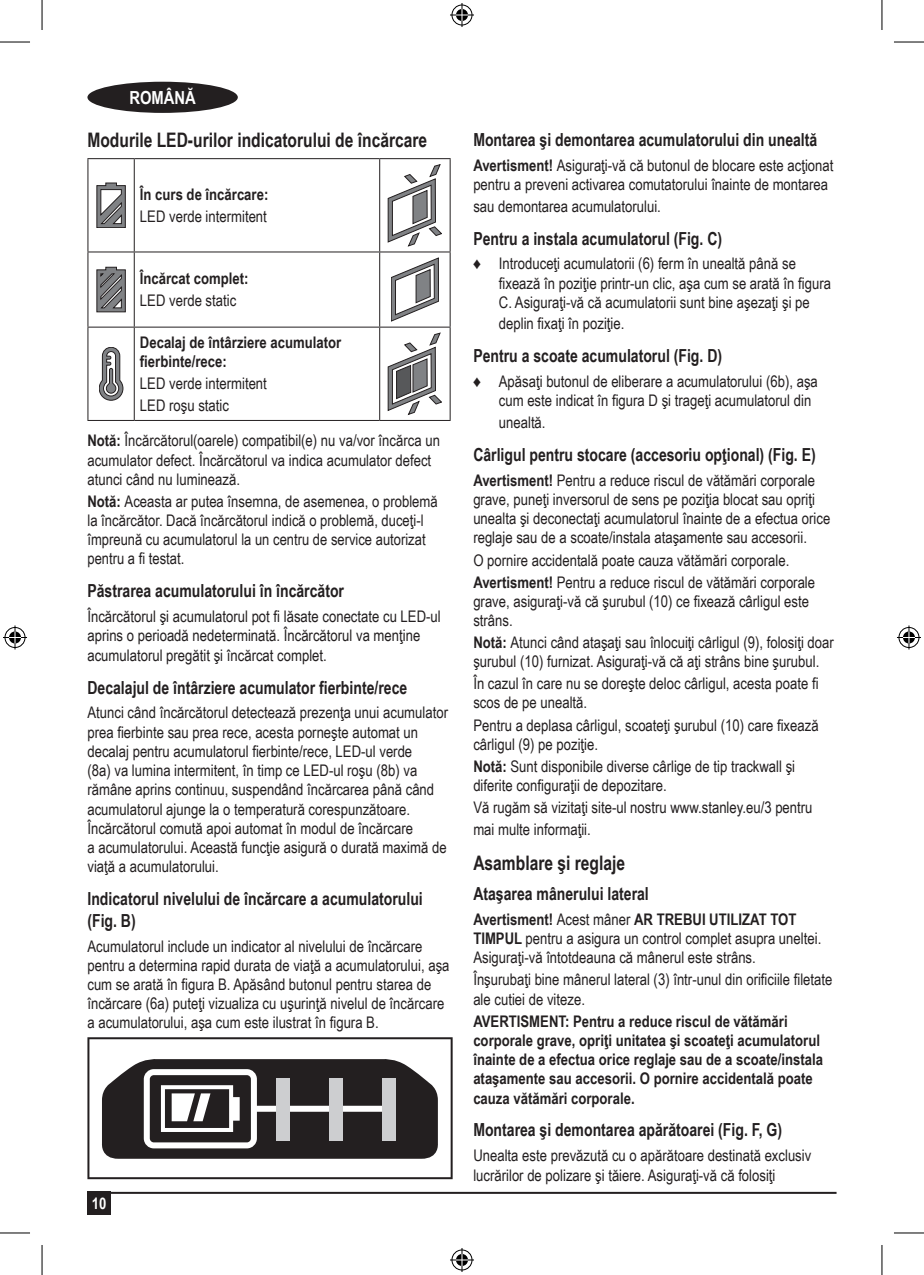
<style>
.page{position:relative;width:924px;height:1275px;background:#fff}
.page>*{position:absolute;margin:0;border:0;box-sizing:border-box;transform-origin:0 0}
.t1{font:700 20px "Arial Narrow";color:#231f20;scale:.95 1}
.t2{font:700 18px/21.6px "Arial Narrow";color:#231f20;scale:.95 1}
.t3{font:700 18px "Arial Narrow";color:#fff}
.t4{font:16px/19.2px "Arial Narrow";color:#231f20}
.t5{font:700 16px/19.2px "Arial Narrow";color:#231f20}
.t6{font:700 16px "Arial Narrow";color:#fff}
.s1{font-weight:700}
</style>
<div class="page">
<div style="left:87px;top:82px;width:151px;height:31px;background:#231f20;border-radius:50%"></div>
<div style="left:87px;top:1191px;width:24px;height:24px;background:#231f20"></div>
<hr style="left:87px;top:1191px;width:749px;height:2px;background:#231f20">
<hr style="left:87px;top:158px;width:47px;height:1px;background:#231f20">
<hr style="left:87px;top:159px;width:1px;height:92px;background:#231f20">
<hr style="left:134px;top:158px;width:245px;height:1px;background:#231f20">
<hr style="left:134px;top:159px;width:1px;height:92px;background:#231f20">
<hr style="left:379px;top:158px;width:71px;height:1px;background:#231f20">
<hr style="left:379px;top:159px;width:1px;height:92px;background:#231f20">
<hr style="left:449px;top:159px;width:1px;height:92px;background:#231f20">
<hr style="left:87px;top:251px;width:47px;height:1px;background:#231f20">
<hr style="left:87px;top:252px;width:1px;height:75px;background:#231f20">
<hr style="left:134px;top:251px;width:245px;height:1px;background:#231f20">
<hr style="left:134px;top:252px;width:1px;height:75px;background:#231f20">
<hr style="left:379px;top:251px;width:71px;height:1px;background:#231f20">
<hr style="left:379px;top:252px;width:1px;height:75px;background:#231f20">
<hr style="left:449px;top:252px;width:1px;height:75px;background:#231f20">
<hr style="left:87px;top:327px;width:47px;height:1px;background:#231f20">
<hr style="left:87px;top:328px;width:1px;height:92px;background:#231f20">
<hr style="left:134px;top:327px;width:245px;height:1px;background:#231f20">
<hr style="left:134px;top:328px;width:1px;height:92px;background:#231f20">
<hr style="left:379px;top:327px;width:71px;height:1px;background:#231f20">
<hr style="left:379px;top:328px;width:1px;height:92px;background:#231f20">
<hr style="left:449px;top:328px;width:1px;height:92px;background:#231f20">
<hr style="left:87px;top:420px;width:47px;height:1px;background:#231f20">
<hr style="left:134px;top:420px;width:245px;height:1px;background:#231f20">
<hr style="left:379px;top:420px;width:71px;height:1px;background:#231f20">
<svg style="left:97px;top:183px;width:28px;height:45px"></svg>
<svg style="left:387px;top:164px;width:54px;height:82px"></svg>
<svg style="left:97px;top:267px;width:28px;height:45px"></svg>
<svg style="left:391px;top:258px;width:47px;height:63px"></svg>
<svg style="left:99px;top:347px;width:24px;height:53px"></svg>
<svg style="left:387px;top:333px;width:54px;height:82px"></svg>
<hr style="left:87px;top:1037px;width:365px;height:2px;background:#231f20">
<hr style="left:87px;top:1039px;width:2px;height:138px;background:#231f20">
<hr style="left:450px;top:1039px;width:2px;height:138px;background:#231f20">
<hr style="left:87px;top:1177px;width:365px;height:2px;background:#231f20">
<svg style="left:102px;top:1059px;width:336px;height:99px"></svg>
<div style="left:276px;top:1078px;width:13px;height:63px;background:#cdced0"></div>
<div style="left:329px;top:1078px;width:13px;height:63px;background:#cdced0"></div>
<div style="left:382px;top:1078px;width:14px;height:63px;background:#cdced0"></div>
<hr style="left:0;top:42px;width:30px;height:1px;background:#000">
<hr style="left:893px;top:42px;width:30px;height:1px;background:#000">
<hr style="left:0;top:1232px;width:30px;height:1px;background:#000">
<hr style="left:893px;top:1232px;width:30px;height:1px;background:#000">
<hr style="left:42px;top:0;width:1px;height:30px;background:#000">
<hr style="left:42px;top:1245px;width:1px;height:30px;background:#000">
<hr style="left:881px;top:0;width:1px;height:30px;background:#000">
<hr style="left:881px;top:1245px;width:1px;height:30px;background:#000">
<svg style="left:450px;top:3px;width:24px;height:24px"></svg>
<svg style="left:450px;top:1248px;width:24px;height:24px"></svg>
<svg style="left:3px;top:625px;width:24px;height:24px"></svg>
<svg style="left:897px;top:625px;width:23px;height:24px"></svg>
<p class="t3" style="left:129px;top:84px;width:68px">Română</p>
<p class="t1" style="left:87px;top:125px;width:359px">Modurile LED-urilor indicatorului de încărcare</p>
<p class="t5" style="left:140px;top:184px;width:130px">În curs de încărcare:</p>
<p class="t4" style="left:140px;top:206px;width:128px">LED verde intermitent</p>
<p class="t5" style="left:140px;top:268px;width:110px">Încărcat complet:</p>
<p class="t4" style="left:140px;top:290px;width:98px">LED verde static</p>
<p class="t5" style="left:140px;top:332px;width:203px">Decalaj de întârziere acumulator fierbinte/rece:</p>
<p class="t4" style="left:140px;top:372px;width:128px;line-height:22px">LED verde intermitent<br>LED roşu static</p>
<p class="t4" style="left:87px;top:430px;width:354px"><span class="s1">Notă:</span> Încărcătorul(oarele) compatibil(e) nu va/vor încărca un acumulator defect. Încărcătorul va indica acumulator defect atunci când nu luminează.</p>
<p class="t4" style="left:87px;top:491px;width:352px"><span class="s1">Notă:</span> Aceasta ar putea însemna, de asemenea, o problemă la încărcător. Dacă încărcătorul indică o problemă, duceţi-l împreună cu acumulatorul la un centru de service autorizat pentru a fi testat.</p>
<p class="t2" style="left:87px;top:579px;width:271px">Păstrarea acumulatorului în încărcător</p>
<p class="t4" style="left:87px;top:606px;width:354px">Încărcătorul şi acumulatorul pot fi lăsate conectate cu LED-ul aprins o perioadă nedeterminată. Încărcătorul va menţine acumulatorul pregătit şi încărcat complet.</p>
<p class="t2" style="left:87px;top:675px;width:338px">Decalajul de întârziere acumulator fierbinte/rece</p>
<p class="t4" style="left:87px;top:702px;width:362px">Atunci când încărcătorul detectează prezenţa unui acumulator prea fierbinte sau prea rece, acesta porneşte automat un decalaj pentru acumulatorul fierbinte/rece, LED-ul verde<br>(8a) va lumina intermitent, în timp ce LED-ul roşu (8b) va rămâne aprins continuu, suspendând încărcarea până când acumulatorul ajunge la o temperatură corespunzătoare.<br>Încărcătorul comută apoi automat în modul de încărcare<br>a acumulatorului. Această funcţie asigură o durată maximă de viaţă a acumulatorului.</p>
<p class="t2" style="left:87px;top:887px;width:354px">Indicatorul nivelului de încărcare a acumulatorului (Fig. B)</p>
<p class="t4" style="left:87px;top:935px;width:363px">Acumulatorul include un indicator al nivelului de încărcare pentru a determina rapid durata de viaţă a acumulatorului, aşa cum se arată în figura B. Apăsând butonul pentru starea de încărcare (6a) puteţi vizualiza cu uşurinţă nivelul de încărcare a acumulatorului, aşa cum este ilustrat în figura B.</p>
<p class="t6" style="left:92px;top:1191px;width:16px">10</p>
<p class="t2" style="left:473px;top:128px;width:363px">Montarea şi demontarea acumulatorului din unealtă</p>
<p class="t4" style="left:473px;top:155px;width:361px"><span class="s1">Avertisment!</span> Asiguraţi-vă că butonul de blocare este acţionat pentru a preveni activarea comutatorului înainte de montarea</p>
<p class="t4" style="left:473px;top:196px;width:189px">sau demontarea acumulatorului.</p>
<p class="t2" style="left:473px;top:226px;width:263px">Pentru a instala acumulatorul (Fig. C)</p>
<p class="t4" style="left:498px;top:253px;width:333px;text-indent:-26px">♦ Introduceţi acumulatorii (6) ferm în unealtă până se fixează în poziţie printr-un clic, aşa cum se arată în figura<br>C. Asiguraţi-vă că acumulatorii sunt bine aşezaţi şi pe</p>
<p class="t4" style="left:498px;top:313px;width:127px">deplin fixaţi în poziţie.</p>
<p class="t2" style="left:473px;top:344px;width:263px">Pentru a scoate acumulatorul (Fig. D)</p>
<p class="t4" style="left:498px;top:371px;width:320px;text-indent:-26px">♦ Apăsaţi butonul de eliberare a acumulatorului (6b), aşa cum este indicat în figura D şi trageţi acumulatorul din</p>
<p class="t4" style="left:498px;top:412px;width:48px">unealtă.</p>
<p class="t2" style="left:473px;top:443px;width:362px">Cârligul pentru stocare (accesoriu opţional) (Fig. E)</p>
<p class="t4" style="left:473px;top:470px;width:358px"><span class="s1">Avertisment!</span> Pentru a reduce riscul de vătămări corporale grave, puneţi inversorul de sens pe poziţia blocat sau opriţi unealta şi deconectaţi acumulatorul înainte de a efectua orice reglaje sau de a scoate/instala ataşamente sau accesorii.</p>
<p class="t4" style="left:473px;top:548px;width:343px;line-height:22px">O pornire accidentală poate cauza vătămări corporale.<br><span class="s1">Avertisment!</span> Pentru a reduce riscul de vătămări corporale</p>
<p class="t4" style="left:473px;top:591px;width:337px">grave, asiguraţi-vă că şurubul (10) ce fixează cârligul este strâns.</p>
<p class="t4" style="left:473px;top:632px;width:362px"><span class="s1">Notă:</span> Atunci când ataşaţi sau înlocuiţi cârligul (9), folosiţi doar şurubul (10) furnizat. Asiguraţi-vă că aţi strâns bine şurubul.</p>
<p class="t4" style="left:473px;top:673px;width:346px">În cazul în care nu se doreşte deloc cârligul, acesta poate fi scos de pe unealtă.</p>
<p class="t4" style="left:473px;top:714px;width:346px">Pentru a deplasa cârligul, scoateţi şurubul (10) care fixează cârligul (9) pe poziţie.</p>
<p class="t4" style="left:473px;top:756px;width:323px"><span class="s1">Notă:</span> Sunt disponibile diverse cârlige de tip trackwall şi diferite configuraţii de depozitare.</p>
<p class="t4" style="left:473px;top:796px;width:340px;line-height:21.6px">Vă rugăm să vizitaţi site-ul nostru www.stanley.eu/3 pentru mai multe informaţii.</p>
<p class="t1" style="left:473px;top:848px;width:161px">Asamblare şi reglaje</p>
<p class="t2" style="left:473px;top:882px;width:186px">Ataşarea mânerului lateral</p>
<p class="t4" style="left:473px;top:909px;width:349px"><span class="s1">Avertisment!</span> Acest mâner <span class="s1">AR TREBUI UTILIZAT TOT<br>TIMPUL</span> pentru a asigura un control complet asupra uneltei.<br>Asiguraţi-vă întotdeauna că mânerul este strâns.</p>
<p class="t4" style="left:473px;top:969px;width:360px">Înşurubaţi bine mânerul lateral (3) într-unul din orificiile filetate ale cutiei de viteze.</p>
<p class="t5" style="left:473px;top:1010px;width:351px">AVERTISMENT: Pentru a reduce riscul de vătămări corporale grave, opriţi unitatea şi scoateţi acumulatorul înainte de a efectua orice reglaje sau de a scoate/instala ataşamente sau accesorii. O pornire accidentală poate cauza vătămări corporale.</p>
<p class="t2" style="left:473px;top:1118px;width:326px">Montarea şi demontarea apărătoarei (Fig. F, G)</p>
<p class="t4" style="left:473px;top:1145px;width:339px">Unealta este prevăzută cu o apărătoare destinată exclusiv lucrărilor de polizare şi tăiere. Asiguraţi-vă că folosiţi</p>
</div>
